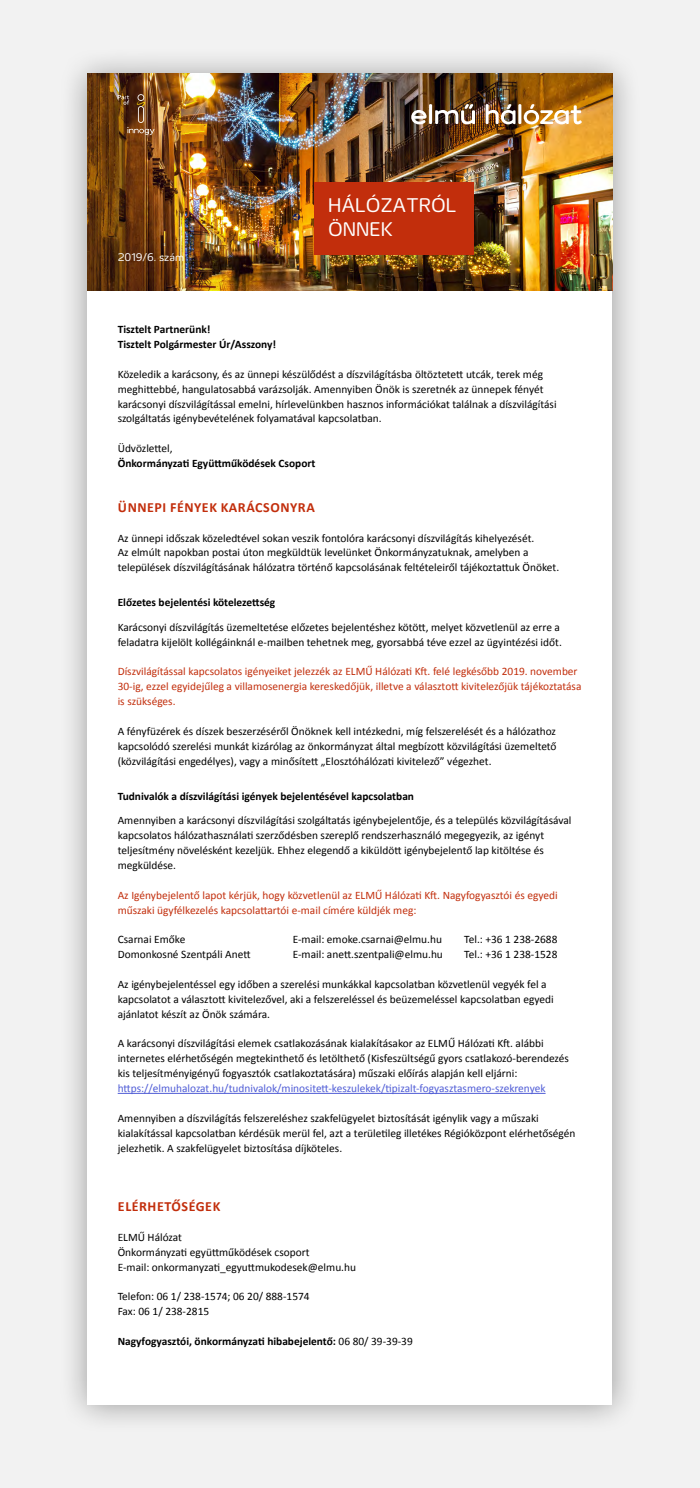
<style>
.page{position:relative;width:700px;height:1488px;background:#f2f2f2}
.page>*{position:absolute;margin:0;border:0;box-sizing:border-box;transform-origin:0 0}
.t1{font:20.3px/24.3px "Innogy";color:#fff}
.t2{font:700 14px "Calibri";letter-spacing:.04em;color:#c22e0c}
.t3{font:11.38px/14.9px "Calibri";color:#000}
.t4{font:11.38px/14.9px "Calibri";color:#c22e0c}
.t5{font:700 11.38px/14.9px "Calibri";color:#000}
.t6{font:11.38px "Calibri";color:#4f5cd6}
.t7{font:11.38px "Innogy";color:#fff}
.s1{font-weight:400}
</style>
<div class="page">
<div style="left:58px;top:46px;width:584px;height:1388px;background:#000;opacity:.37"></div>
<div style="left:88px;top:75px;width:524px;height:1329px;background:#fff"></div>
<hr style="left:118px;top:1093px;width:428px;height:1px;background:#4f5cd6">
<img style="left:88px;top:74px;width:524px;height:216px">
<div style="left:314px;top:182px;width:159px;height:72px;background:#c22e0c"></div>
<svg style="left:118px;top:94px;width:36px;height:41px"></svg>
<hr style="left:429px;top:104px;width:3px;height:20px;background:#fff">
<hr style="left:518px;top:104px;width:3px;height:20px;background:#fff">
<svg style="left:411px;top:110px;width:16px;height:14px"></svg>
<svg style="left:435px;top:104px;width:40px;height:20px"></svg>
<svg style="left:486px;top:104px;width:30px;height:20px"></svg>
<svg style="left:524px;top:104px;width:58px;height:20px"></svg>
<p class="t7" style="left:118px;top:251px;width:68px">2019/6. szám</p>
<h1 class="t1" style="left:328px;top:193px;width:130px">HÁLÓZATRÓL<br>ÖNNEK</h1>
<p class="t5" style="left:118px;top:321px;width:160px">Tisztelt Partnerünk!<br>Tisztelt Polgármester Úr/Asszony!</p>
<p class="t3" style="left:118px;top:366px;width:440px">Közeledik a karácsony, és az ünnepi készülődést a díszvilágításba öltöztetett utcák, terek még meghittebbé, hangulatosabbá varázsolják. Amennyiben Önök is szeretnék az ünnepek fényét karácsonyi díszvilágítással emelni, hírlevelünkben hasznos információkat találnak a díszvilágítási szolgáltatás igénybevételének folyamatával kapcsolatban.</p>
<p class="t3" style="left:118px;top:440px;width:57px">Üdvözlettel,</p>
<p class="t5" style="left:118px;top:455px;width:199px">Önkormányzati Együttműködések Csoport</p>
<p class="t2" style="left:118px;top:498px;width:198px">ÜNNEPI FÉNYEK KARÁCSONYRA</p>
<p class="t3" style="left:118px;top:530px;width:443px">Az ünnepi időszak közeledtével sokan veszik fontolóra karácsonyi díszvilágítás kihelyezését.<br>Az elmúlt napokban postai úton megküldtük levelünket Önkormányzatuknak, amelyben a települések díszvilágításának hálózatra történő kapcsolásának feltételeiről tájékoztattuk Önöket.</p>
<p class="t5" style="left:118px;top:594px;width:159px">Előzetes bejelentési kötelezettség</p>
<p class="t3" style="left:118px;top:619px;width:446px">Karácsonyi díszvilágítás üzemeltetése előzetes bejelentéshez kötött, melyet közvetlenül az erre a feladatra kijelölt kollégáinknál e-mailben tehetnek meg, gyorsabbá téve ezzel az ügyintézési időt.</p>
<p class="t4" style="left:118px;top:663px;width:465px">Díszvilágítással kapcsolatos igényeiket jelezzék az ELMŰ Hálózati Kft. felé legkésőbb 2019. november<br>30-ig, ezzel egyidejűleg a villamosenergia kereskedőjük, illetve a választott kivitelezőjük tájékoztatása is szükséges.</p>
<p class="t3" style="left:118px;top:723px;width:440px;text-align:justify">A fényfüzérek és díszek beszerzéséről Önöknek kell intézkedni, míg felszerelését és a hálózathoz kapcsolódó szerelési munkát kizárólag az önkormányzat által megbízott közvilágítási üzemeltető (közvilágítási engedélyes), vagy a minősített „Elosztóhálózati kivitelező” végezhet.</p>
<p class="t5" style="left:118px;top:788px;width:298px">Tudnivalók a díszvilágítási igények bejelentésével kapcsolatban</p>
<p class="t3" style="left:118px;top:812px;width:455px">Amennyiben a karácsonyi díszvilágítási szolgáltatás igénybejelentője, és a település közvilágításával kapcsolatos hálózathasználati szerződésben szereplő rendszerhasználó megegyezik, az igényt teljesítmény növelésként kezeljük. Ehhez elegendő a kiküldött igénybejelentő lap kitöltése és megküldése.</p>
<p class="t4" style="left:118px;top:887px;width:442px">Az Igénybejelentő lapot kérjük, hogy közvetlenül az ELMŰ Hálózati Kft. Nagyfogyasztói és egyedi műszaki ügyfélkezelés kapcsolattartói e-mail címére küldjék meg:</p>
<p class="t3" style="left:118px;top:931px;width:69px">Csarnai Emőke</p>
<p class="t3" style="left:293px;top:931px;width:151px">E-mail: emoke.csarnai@elmu.hu</p>
<p class="t3" style="left:464px;top:931px;width:95px">Tel.: +36 1 238-2688</p>
<p class="t3" style="left:118px;top:946px;width:134px">Domonkosné Szentpáli Anett</p>
<p class="t3" style="left:293px;top:946px;width:152px">E-mail: anett.szentpali@elmu.hu</p>
<p class="t3" style="left:464px;top:946px;width:95px">Tel.: +36 1 238-1528</p>
<p class="t3" style="left:118px;top:976px;width:438px">Az igénybejelentéssel egy időben a szerelési munkákkal kapcsolatban közvetlenül vegyék fel a kapcsolatot a választott kivitelezővel, aki a felszereléssel és beüzemeléssel kapcsolatban egyedi ajánlatot készít az Önök számára.</p>
<p class="t3" style="left:118px;top:1035px;width:453px">A karácsonyi díszvilágítási elemek csatlakozásának kialakításakor az ELMŰ Hálózati Kft. alábbi internetes elérhetőségén megtekinthető és letölthető (Kisfeszültségű gyors csatlakozó-berendezés kis teljesítményigényű fogyasztók csatlakoztatására) műszaki előírás alapján kell eljárni:</p>
<p class="t6" style="left:118px;top:1081px;width:429px">https://elmuhalozat.hu/tudnivalok/minositett-keszulekek/tipizalt-fogyasztasmero-szekrenyek</p>
<p class="t3" style="left:118px;top:1110px;width:459px">Amennyiben a díszvilágítás felszereléshez szakfelügyelet biztosítását igénylik vagy a műszaki kialakítással kapcsolatban kérdésük merül fel, azt a területileg illetékes Régióközpont elérhetőségén jelezhetik. A szakfelügyelet biztosítása díjköteles.</p>
<p class="t2" style="left:118px;top:1197px;width:104px">ELÉRHETŐSÉGEK</p>
<p class="t3" style="left:118px;top:1229px;width:240px">ELMŰ Hálózat<br>Önkormányzati együttműködések csoport<br>E-mail: onkormanyzati_egyuttmukodesek@elmu.hu</p>
<p class="t3" style="left:118px;top:1288px;width:193px">Telefon: 06 1/ 238-1574; 06 20/ 888-1574<br>Fax: 06 1/ 238-2815</p>
<p class="t5" style="left:118px;top:1333px;width:297px">Nagyfogyasztói, önkormányzati hibabejelentő: <span class="s1">06 80/ 39-39-39</span></p>
</div>
